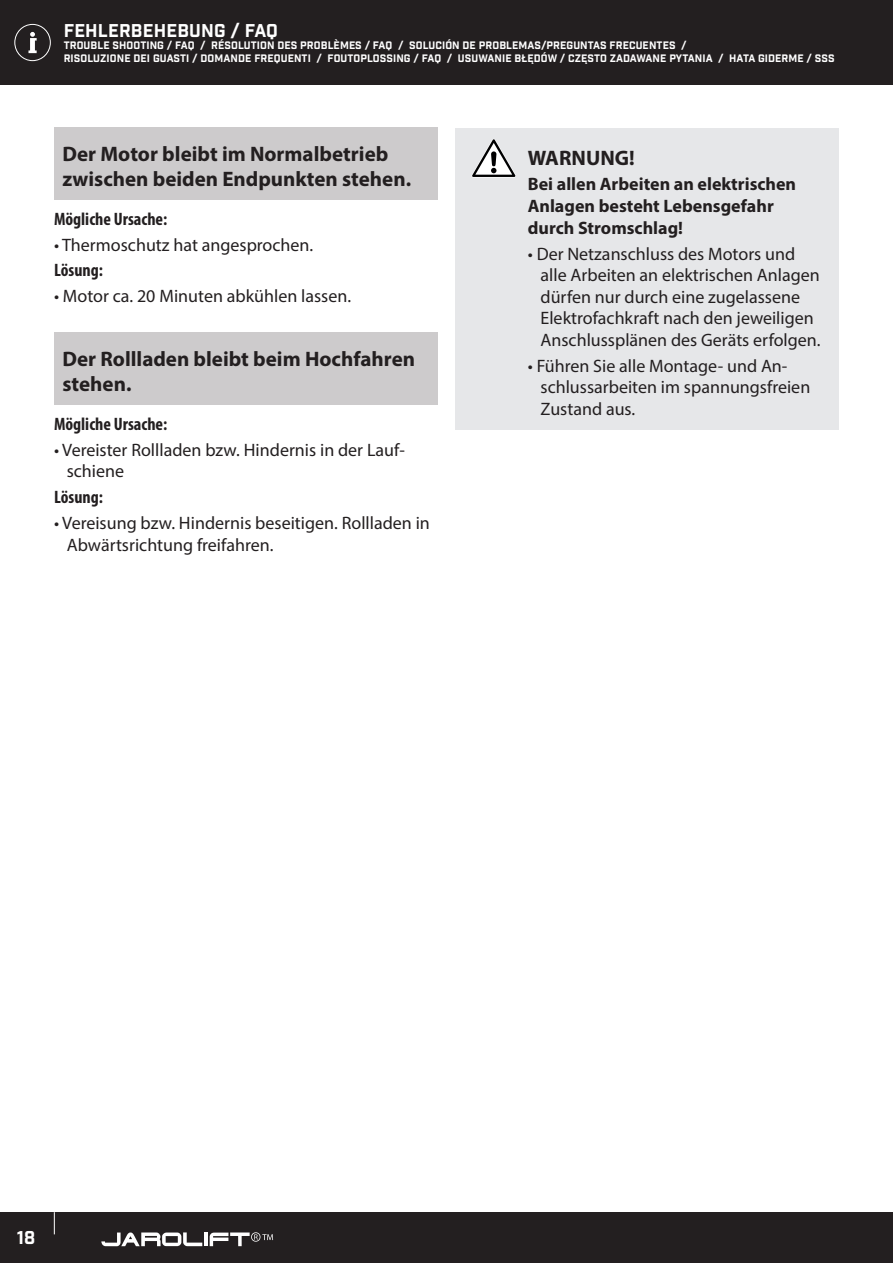
<style>
.page{position:relative;width:893px;height:1263px;background:#fff}
.page>*{position:absolute;margin:0;border:0;box-sizing:border-box;transform-origin:0 0}
.t1{font:700 21px/25.2px "Myriad Pro";color:#231f20}
.t2{font:18px/21.6px "Myriad Pro";color:#231f20}
.t3{font:700 18px/21.6px "Myriad Pro";color:#231f20}
.t4{font:700 condensed 18px "Myriad Pro";color:#231f20}
.t5{font:18px "Industry Inc Base";letter-spacing:.01em;color:#fff}
.t6{font:10.5px/12.6px "Industry Inc Base";letter-spacing:.01em;color:#fff}
</style>
<div class="page">
<div style="left:0;top:1212px;width:893px;height:51px;background:#231f20"></div>
<div style="left:0;top:0;width:893px;height:85px;background:#231f20"></div>
<svg style="left:54px;top:1212px;width:1px;height:22px"></svg>
<svg style="left:28px;top:32px;width:9px;height:21px"></svg>
<div style="left:14px;top:24px;width:37px;height:37px;border:1px solid #fff;border-radius:50%"></div>
<svg style="left:101px;top:1232px;width:101px;height:14px"></svg>
<hr style="left:204px;top:1232px;width:4px;height:14px;background:#fff">
<svg style="left:210px;top:1232px;width:63px;height:14px"></svg>
<div style="left:54px;top:127px;width:383px;height:73px;background:#cdcbcc"></div>
<div style="left:54px;top:332px;width:383px;height:73px;background:#cdcbcc"></div>
<div style="left:455px;top:128px;width:384px;height:301px;background:#e6e7e9"></div>
<svg style="left:472px;top:139px;width:44px;height:39px"></svg>
<p class="t5" style="left:64px;top:19px;width:216px">FEHLERBEHEBUNG / FAQ</p>
<p class="t6" style="left:64px;top:40px;width:773px">TROUBLE SHOOTING / FAQ / RÉSOLUTION DES PROBLÈMES / FAQ / SOLUCIÓN DE PROBLEMAS/PREGUNTAS FRECUENTES /<br>RISOLUZIONE DEI GUASTI / DOMANDE FREQUENTI / FOUTOPLOSSING / FAQ / USUWANIE BŁĘDÓW / CZĘSTO ZADAWANE PYTANIA / HATA GIDERME / SSS</p>
<p class="t1" style="left:63px;top:141px;width:350px">Der Motor bleibt im Normalbetrieb zwischen beiden Endpunkten stehen.</p>
<p class="t4" style="left:54px;top:208px;width:115px">Mögliche Ursache:</p>
<p class="t2" style="left:54px;top:233px;width:261px">• Thermoschutz hat angesprochen.</p>
<p class="t4" style="left:54px;top:259px;width:50px">Lösung:</p>
<p class="t2" style="left:54px;top:285px;width:299px">• Motor ca. 20 Minuten abkühlen lassen.</p>
<p class="t1" style="left:63px;top:346px;width:354px">Der Rollladen bleibt beim Hochfahren stehen.</p>
<p class="t4" style="left:54px;top:413px;width:115px">Mögliche Ursache:</p>
<p class="t2" style="left:67px;top:439px;width:340px;text-indent:-13px">• Vereister Rollladen bzw. Hindernis in der Lauf&shy;schiene</p>
<p class="t4" style="left:54px;top:486px;width:50px">Lösung:</p>
<p class="t2" style="left:67px;top:512px;width:365px;text-indent:-13px">• Vereisung bzw. Hindernis beseitigen. Rollladen in<br>Abwärtsrichtung freifahren.</p>
<p class="t1" style="left:528px;top:144px;width:108px">WARNUNG!</p>
<p class="t3" style="left:528px;top:173px;width:270px">Bei allen Arbeiten an elektrischen<br>Anlagen besteht Lebensgefahr durch Stromschlag!</p>
<p class="t2" style="left:541px;top:242px;width:282px;text-indent:-13px">• Der Netzanschluss des Motors und alle Arbeiten an elektrischen Anlagen dürfen nur durch eine zugelassene Elektrofachkraft nach den jeweiligen Anschlussplänen des Geräts erfolgen.</p>
<p class="t2" style="left:541px;top:355px;width:271px;text-indent:-13px">• Führen Sie alle Montage- und An&shy;schlussarbeiten im spannungsfreien<br>Zustand aus.</p>
<p class="t5" style="left:17px;top:1227px;width:20px">18</p>
</div>
